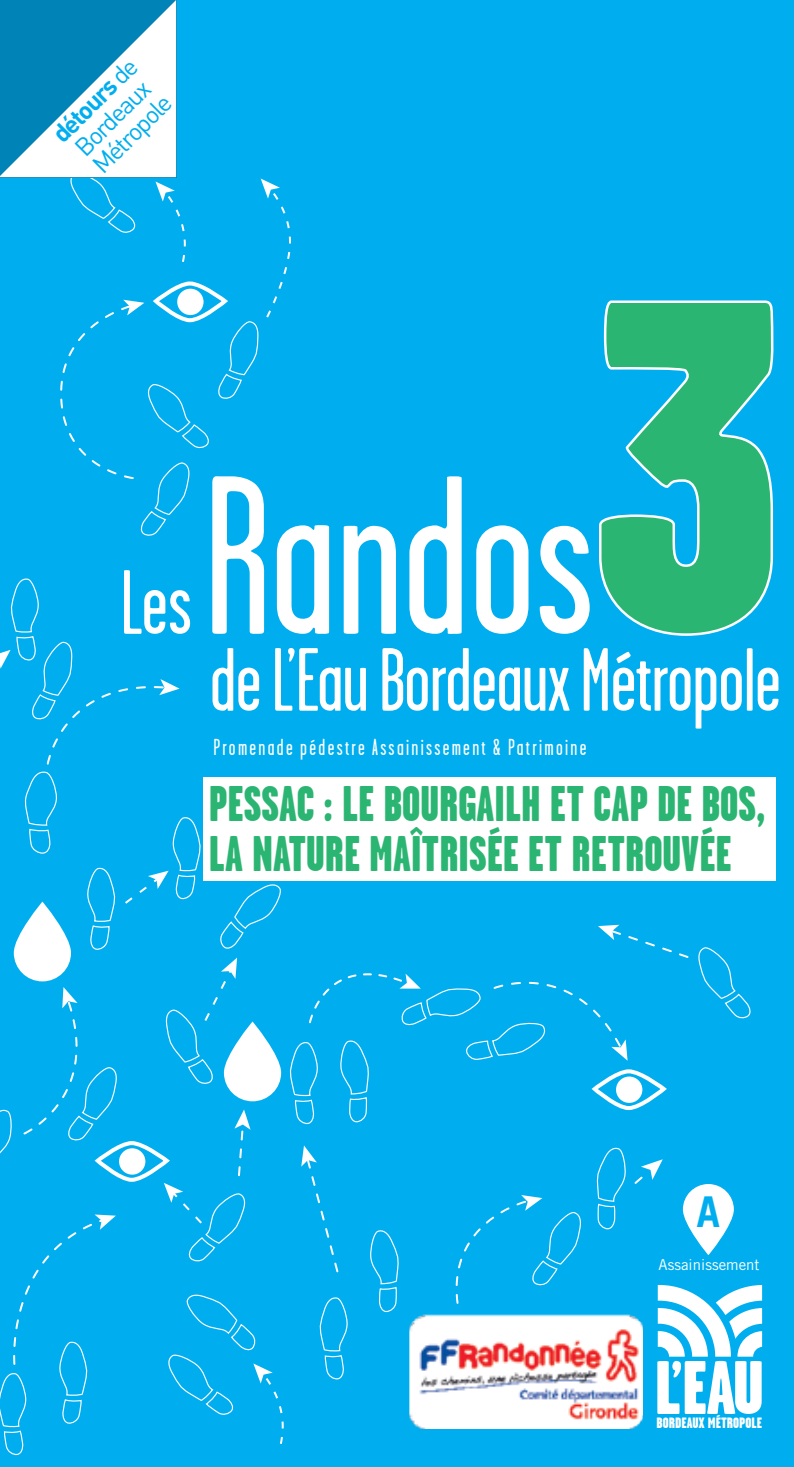
<style>
.page{position:relative;width:794px;height:1467px;background:#00aeef}
.page>*{position:absolute;margin:0;border:0;box-sizing:border-box;transform-origin:0 0}
.t1{font:900 475.5px "Garage Gothic";color:#2bb572}
.t2{font:225px "Garage Gothic";color:#fff}
.t3{font:91px "Garage Gothic";color:#fff}
.t4{font:89.5px "Garage Gothic";letter-spacing:-.01em;color:#fff}
.t5{font:900 50px/50px "Garage Gothic";color:#2bb572;scale:.91 1}
.t6{font:700 42.5px "Trade Gothic";color:#00aeef}
.t7{font:25px/25px "DIN";color:#00aeef}
.t8{font:23px "Garage Gothic";letter-spacing:.1em;color:#fff}
.t9{font:900 15px "Garage Gothic";color:#fff}
.t10{font:15px "Trade Gothic";color:#fff}
.s1{font-weight:700}
</style>
<div class="page">
<div style="left:203px;top:777px;width:572px;height:104px;background:#fff"></div>
<svg style="left:599px;top:300px;width:175px;height:336px"></svg>
<svg style="left:681px;top:1183px;width:54px;height:74px;fill:#fff"></svg>
<svg style="left:657px;top:1285px;width:105px;height:129px"></svg>
<svg style="left:60px;top:300px;width:149px;height:236px"></svg>
<svg style="left:218px;top:179px;width:73px;height:220px"></svg>
<svg style="left:156px;top:284px;width:69px;height:36px"></svg>
<div style="left:154px;top:281px;width:73px;height:41px;border:4px solid #fff;border-radius:50%"></div>
<div style="left:177px;top:289px;width:26px;height:26px;background:#fff;border-radius:50%"></div>
<svg style="left:698px;top:947px;width:53px;height:72px"></svg>
<svg style="left:598px;top:925px;width:90px;height:33px"></svg>
<svg style="left:319px;top:1297px;width:28px;height:83px"></svg>
<svg style="left:597px;top:1147px;width:29px;height:83px"></svg>
<svg style="left:370px;top:1230px;width:29px;height:83px"></svg>
<svg style="left:289px;top:973px;width:338px;height:152px"></svg>
<svg style="left:301px;top:1145px;width:37px;height:127px"></svg>
<svg style="left:634px;top:1159px;width:29px;height:25px"></svg>
<svg style="left:595px;top:1071px;width:68px;height:37px"></svg>
<div style="left:592px;top:1069px;width:73px;height:41px;border:4px solid #fff;border-radius:50%"></div>
<div style="left:616px;top:1076px;width:26px;height:27px;background:#fff;border-radius:50%"></div>
<svg style="left:220px;top:884px;width:61px;height:65px"></svg>
<svg style="left:0;top:1109px;width:12px;height:45px"></svg>
<svg style="left:0;top:1214px;width:116px;height:242px"></svg>
<svg style="left:23px;top:987px;width:94px;height:154px"></svg>
<svg style="left:164px;top:1183px;width:82px;height:79px"></svg>
<svg style="left:238px;top:1166px;width:3px;height:10px"></svg>
<svg style="left:239px;top:1148px;width:3px;height:10px"></svg>
<svg style="left:234px;top:1109px;width:16px;height:31px"></svg>
<svg style="left:165px;top:958px;width:72px;height:128px"></svg>
<svg style="left:280px;top:1437px;width:3px;height:7px"></svg>
<svg style="left:168px;top:1294px;width:116px;height:134px"></svg>
<svg style="left:98px;top:1143px;width:69px;height:37px"></svg>
<div style="left:96px;top:1141px;width:73px;height:41px;border:4px solid #fff;border-radius:50%"></div>
<div style="left:119px;top:1148px;width:26px;height:27px;background:#fff;border-radius:50%"></div>
<div style="left:14px;top:902px;width:57px;height:79px;background:#fff;border-radius:29px"></div>
<svg style="left:224px;top:1021px;width:57px;height:80px;fill:#fff"></svg>
<svg style="left:184px;top:240px;width:2px;height:6px"></svg>
<svg style="left:182px;top:255px;width:3px;height:7px"></svg>
<svg style="left:0;top:578px;width:201px;height:373px"></svg>
<img style="left:409px;top:1315px;width:234px;height:113px">
<svg style="left:500px;top:1207px;width:9px;height:6px"></svg>
<svg style="left:473px;top:1217px;width:21px;height:19px"></svg>
<svg style="left:464px;top:1242px;width:6px;height:10px"></svg>
<svg style="left:458px;top:1259px;width:4px;height:9px"></svg>
<svg style="left:456px;top:1276px;width:2px;height:10px"></svg>
<svg style="left:456px;top:1294px;width:2px;height:10px"></svg>
<svg style="left:516px;top:1195px;width:65px;height:91px"></svg>
<svg style="left:0;top:0;width:184px;height:233px"></svg>
<p class="t7" style="left:48px;top:129px;width:110px;rotate:-45deg"><span class="s1">détours</span> de<br>Bordeaux<br>Métropole</p>
<h3 class="t3" style="left:120px;top:556px;width:73px">Les</h3>
<h1 class="t1" style="left:585px;top:210px;width:202px">3</h1>
<h2 class="t2" style="left:203px;top:441px;width:392px">Randos</h2>
<h3 class="t4" style="left:210px;top:634px;width:573px">de L’Eau Bordeaux Métropole</h3>
<p class="t8" style="left:213px;top:735px;width:374px">Promenade pédestre Assainissement &amp; Patrimoine</p>
<p class="t5" style="left:209px;top:779px;width:613px">PESSAC : LE BOURGAILH ET CAP DE BOS,<br>LA NATURE MAÎTRISÉE ET RETROUVÉE</p>
<p class="t6" style="left:696px;top:1186px;width:25px">A</p>
<p class="t10" style="left:658px;top:1255px;width:102px">Assainissement</p>
<p class="t9" style="left:656px;top:1415px;width:107px">BORDEAUX MÉTROPOLE</p>
</div>
